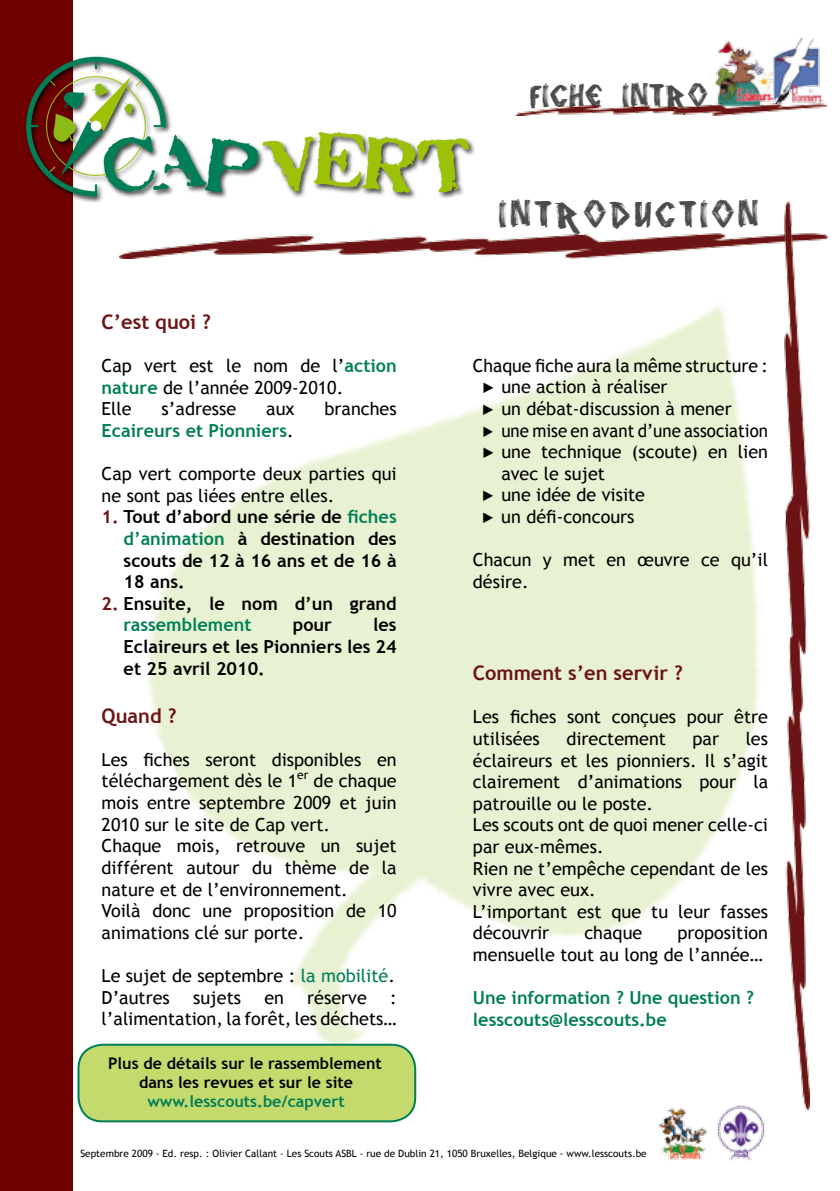
<style>
.page{position:relative;width:840px;height:1191px;background:#fff}
.page>*{position:absolute;margin:0;border:0;box-sizing:border-box;transform-origin:0 0}
.t1{font:32px "vtksanimal 2";letter-spacing:.08em;color:#4b4b4d}
.t2{font:28px "vtksanimal 2";color:#4b4b4d}
.t3{font:700 20px "Trebuchet MS";color:#6c1415}
.t4{font:18px/21.6px "Trebuchet MS";color:#000}
.t5{font:700 18px/21.6px "Trebuchet MS";color:#000;text-align:justify}
.t6{font:700 18px/21.6px "Trebuchet MS";color:#007e57}
.t7{font:18px "Trebuchet MS";color:#000;scale:.94 1}
.t8{font:700 16px/19.2px "Trebuchet MS";color:#000;text-align:center}
.t9{font:700 16px "Trebuchet MS";color:#007e57}
.t10{font:10px "Trebuchet MS";color:#000}
.s1{font-weight:700;color:#007e57}
.s2{font-weight:400;color:#000}
.s3{color:#6c1415}
.s4{color:#007e57}
.s5{font-family:"Lucida Console"}
</style>
<div class="page">
<img style="left:119px;top:258px;width:691px;height:813px">
<div style="left:0;top:0;width:72px;height:1191px;background:#6e0000"></div>
<div style="left:24px;top:55px;width:452px;height:148px;background:#000;opacity:.75"></div>
<svg style="left:26px;top:57px;width:443px;height:139px"></svg>
<img style="left:658px;top:1108px;width:50px;height:52px">
<div style="left:78px;top:1044px;width:337px;height:77px;background:#c4da6d;border-radius:24px"></div>
<div style="left:77px;top:1043px;width:339px;height:79px;border:2px solid #007e57;border-radius:24px"></div>
<img style="left:772px;top:38px;width:50px;height:64px">
<img style="left:715px;top:41px;width:57px;height:61px">
<img style="left:717px;top:1105px;width:48px;height:56px">
<img style="left:516px;top:102px;width:312px;height:13px">
<img style="left:119px;top:233px;width:710px;height:25px">
<img style="left:779px;top:201px;width:29px;height:908px">
<h2 class="t2" style="left:529px;top:78px;width:180px">Fiche INTRO</h2>
<p class="t3" style="left:102px;top:309px;width:111px">C’est quoi ?</p>
<p class="t4" style="left:102px;top:355px;width:296px">Cap vert est le nom de l’<span class="s1">action nature</span> de l’année 2009-2010.<br>Elle</p>
<p class="t4" style="left:161px;top:398px;width:76px">s’adresse</p>
<p class="t4" style="left:266px;top:398px;width:30px">aux</p>
<p class="t4" style="left:324px;top:398px;width:74px">branches</p>
<p class="t6" style="left:102px;top:420px;width:193px">Ecaireurs et Pionniers<span class="s2">.</span></p>
<p class="t4" style="left:102px;top:463px;width:296px">Cap vert comporte deux parties qui ne sont pas liées entre elles.</p>
<p class="t5" style="left:124px;top:506px;width:274px;text-indent:-22px"><span class="s3">1.</span> Tout d’abord une série de <span class="s4">fiches d’animation</span> à destination des scouts de 12 à 16 ans et de 16 à 18 ans.</p>
<p class="t5" style="left:124px;top:592px;width:274px;text-indent:-22px"><span class="s3">2.</span> Ensuite, le nom d’un grand <span class="s4">rassemblement</span></p>
<p class="t5" style="left:124px;top:614px;width:274px;text-indent:249px">les Eclaireurs et les Pionniers les 24 et 25 avril 2010.</p>
<p class="t5" style="left:293px;top:614px;width:41px">pour</p>
<p class="t3" style="left:102px;top:703px;width:76px">Quand ?</p>
<p class="t4" style="left:102px;top:749px;width:296px">Les fiches seront disponibles en téléchargement dès le 1<sup>er</sup> de chaque mois entre septembre 2009 et juin<br>2010 sur le site de Cap vert.<br>Chaque mois, retrouve un sujet différent autour du thème de la nature et de l’environnement.<br>Voilà donc une proposition de 10 animations clé sur porte.</p>
<p class="t4" style="left:102px;top:965px;width:295px">Le sujet de septembre : <span class="s4">la mobilité</span>.<br>D’autres</p>
<p class="t4" style="left:193px;top:986px;width:49px">sujets</p>
<p class="t4" style="left:264px;top:986px;width:21px">en</p>
<p class="t4" style="left:307px;top:986px;width:61px">réserve</p>
<p class="t4" style="left:102px;top:986px;width:296px;text-align:right">:<br>l’alimentation, la forêt, les déchets…</p>
<p class="t8" style="left:108px;top:1053px;width:275px">Plus de détails sur le rassemblement dans les revues et sur le site</p>
<p class="t9" style="left:147px;top:1091px;width:199px">www.lesscouts.be/capvert</p>
<h1 class="t1" style="left:497px;top:196px;width:262px">INTRODUCTION</h1>
<p class="t4" style="left:472px;top:355px;width:296px">Chaque fiche aura la même structure :</p>
<p class="t4" style="left:482px;top:376px;width:186px"><span class="s5">►</span> une action à réaliser</p>
<p class="t4" style="left:482px;top:398px;width:250px"><span class="s5">►</span> un débat-discussion à mener</p>
<p class="t7" style="left:482px;top:419px;width:304px"><span class="s5">►</span> une mise en avant d’une association</p>
<p class="t4" style="left:482px;top:441px;width:286px"><span class="s5">►</span> une technique (scoute) en lien</p>
<p class="t4" style="left:501px;top:463px;width:105px">avec le sujet</p>
<p class="t4" style="left:482px;top:484px;width:163px"><span class="s5">►</span> une idée de visite</p>
<p class="t4" style="left:482px;top:506px;width:153px"><span class="s5">►</span> un défi-concours</p>
<p class="t4" style="left:472px;top:549px;width:296px">Chacun y met en œuvre ce qu’il désire.</p>
<p class="t3" style="left:472px;top:660px;width:211px">Comment s’en servir ?</p>
<p class="t4" style="left:472px;top:706px;width:296px">Les fiches sont conçues pour être utilisées</p>
<p class="t4" style="left:472px;top:728px;width:296px;text-indent:272px">les éclaireurs et les pionniers. Il s’agit clairement d’animations pour la patrouille ou le poste.<br>Les scouts ont de quoi mener celle-ci par eux-mêmes.<br>Rien ne t’empêche cependant de les vivre avec eux.<br>L’important est que tu leur fasses découvrir</p>
<p class="t4" style="left:566px;top:728px;width:101px">directement</p>
<p class="t4" style="left:692px;top:728px;width:28px">par</p>
<p class="t4" style="left:584px;top:922px;width:59px">chaque</p>
<p class="t4" style="left:472px;top:922px;width:296px;text-align:right">proposition<br>mensuelle tout au long de l’année…</p>
<p class="t6" style="left:472px;top:987px;width:282px">Une information ? Une question ? lesscouts@lesscouts.be</p>
<p class="t10" style="left:80px;top:1147px;width:567px">Septembre 2009 - Ed. resp. : Olivier Callant - Les Scouts ASBL - rue de Dublin 21, 1050 Bruxelles, Belgique - www.lesscouts.be</p>
</div>
